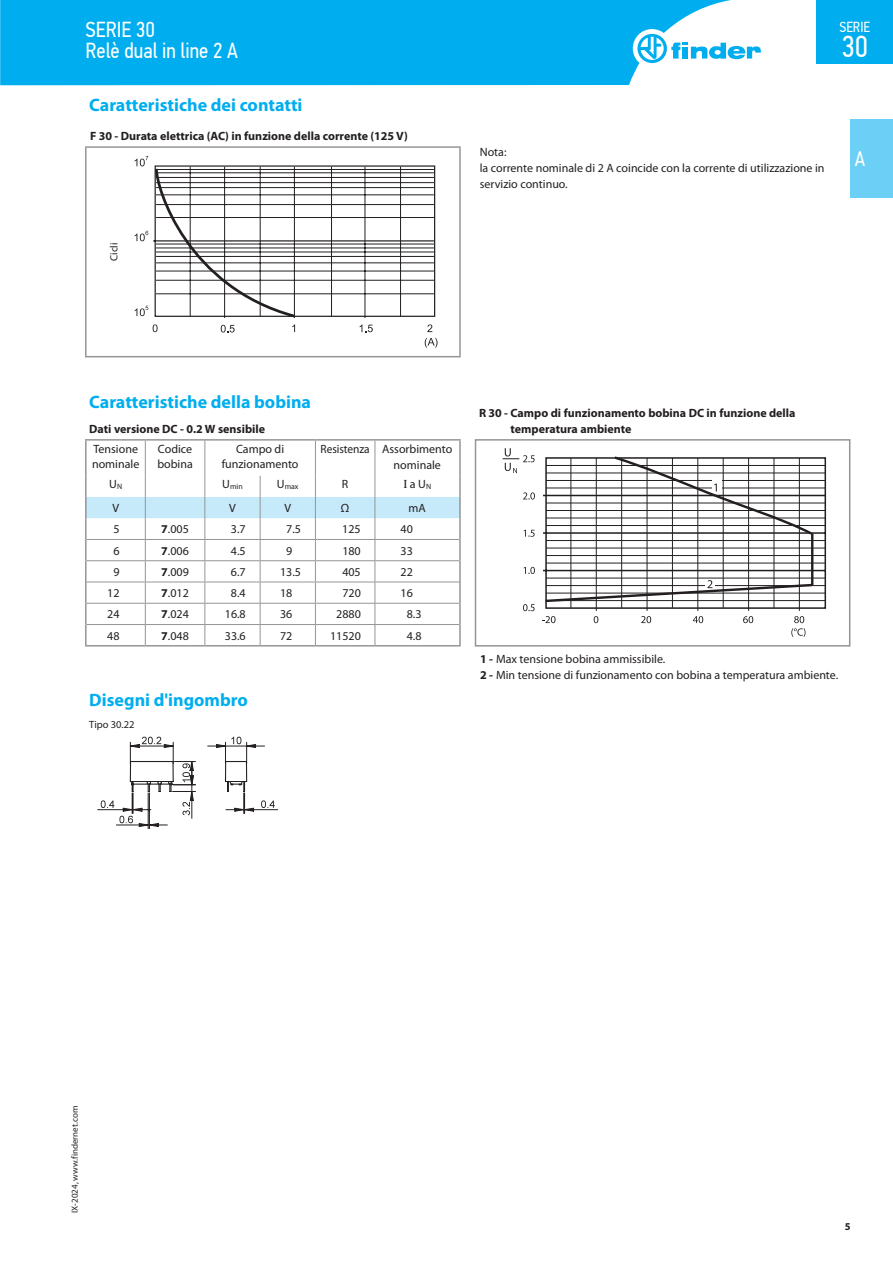
<style>
.page{position:relative;width:893px;height:1263px;background:#fff}
.page>*{position:absolute;margin:0;border:0;box-sizing:border-box;transform-origin:0 0}
.t1{font:30.3px "PF Din Text Cond Pro";color:#fff}
.t2{font:21.75px/21px "PF Din Text Cond Pro";color:#fff}
.t3{font:21px "PF Din Text Cond Pro";color:#fff}
.t4{font:700 18px "Myriad Pro";color:#00aeef}
.t5{font:14.55px "PF Din Text Cond Pro";color:#fff}
.t6{font:12px/16.2px "Myriad Pro";color:#231f20}
.t7{font:700 12px/16.2px "Myriad Pro";color:#231f20}
.t8{font:12px/16.2px "Myriad Pro";color:#231f20;scale:.95 1}
.t9{font:10.5px "Myriad Pro";color:#231f20}
.t10{font:700 10.5px "Myriad Pro";color:#231f20}
.t11{font:9px "Myriad Pro";color:#231f20}
.t12{font:7.8px "Myriad Pro";color:#231f20}
.s1{font-family:"Times"}
.s2{font-weight:700}
</style>
<div class="page">
<div style="left:850px;top:119px;width:43px;height:79px;background:#6bcff6"></div>
<hr style="left:85px;top:146px;width:376px;height:2px;background:#939598">
<hr style="left:85px;top:148px;width:2px;height:208px;background:#939598">
<hr style="left:459px;top:148px;width:2px;height:208px;background:#939598">
<hr style="left:85px;top:356px;width:376px;height:1px;background:#939598">
<svg style="left:425px;top:338px;width:13px;height:10px"></svg>
<svg style="left:135px;top:156px;width:301px;height:176px"></svg>
<hr style="left:85px;top:439px;width:60px;height:2px;background:#939598">
<hr style="left:85px;top:441px;width:2px;height:35px;background:#939598">
<hr style="left:145px;top:439px;width:60px;height:2px;background:#939598">
<hr style="left:205px;top:439px;width:55px;height:2px;background:#939598">
<hr style="left:260px;top:439px;width:55px;height:2px;background:#939598">
<hr style="left:315px;top:439px;width:60px;height:2px;background:#939598">
<hr style="left:375px;top:439px;width:86px;height:2px;background:#939598">
<hr style="left:459px;top:441px;width:2px;height:35px;background:#939598">
<hr style="left:85px;top:476px;width:2px;height:21px;background:#939598">
<hr style="left:459px;top:476px;width:2px;height:21px;background:#939598">
<hr style="left:85px;top:518px;width:2px;height:21px;background:#939598">
<hr style="left:85px;top:539px;width:2px;height:22px;background:#939598">
<hr style="left:85px;top:561px;width:2px;height:21px;background:#939598">
<hr style="left:85px;top:582px;width:2px;height:21px;background:#939598">
<hr style="left:85px;top:603px;width:2px;height:21px;background:#939598">
<hr style="left:85px;top:624px;width:2px;height:21px;background:#939598">
<hr style="left:459px;top:624px;width:2px;height:21px;background:#939598">
<hr style="left:145px;top:441px;width:1px;height:35px;background:#939598">
<hr style="left:204px;top:441px;width:1px;height:35px;background:#939598">
<hr style="left:375px;top:441px;width:1px;height:35px;background:#939598">
<hr style="left:85px;top:497px;width:2px;height:21px;background:#939598">
<hr style="left:459px;top:497px;width:2px;height:21px;background:#939598">
<hr style="left:459px;top:518px;width:2px;height:21px;background:#939598">
<hr style="left:459px;top:539px;width:2px;height:22px;background:#939598">
<hr style="left:459px;top:561px;width:2px;height:21px;background:#939598">
<hr style="left:459px;top:582px;width:2px;height:21px;background:#939598">
<svg style="left:86px;top:476px;width:374px;height:169px"></svg>
<hr style="left:459px;top:603px;width:2px;height:21px;background:#939598">
<hr style="left:85px;top:645px;width:60px;height:1px;background:#939598">
<hr style="left:145px;top:645px;width:60px;height:1px;background:#939598">
<hr style="left:205px;top:645px;width:55px;height:1px;background:#939598">
<hr style="left:260px;top:645px;width:55px;height:1px;background:#939598">
<hr style="left:315px;top:645px;width:60px;height:1px;background:#939598">
<hr style="left:375px;top:645px;width:86px;height:1px;background:#939598">
<hr style="left:315px;top:441px;width:1px;height:35px;background:#939598">
<svg style="left:524px;top:567px;width:11px;height:7px"></svg>
<svg style="left:523px;top:604px;width:12px;height:7px"></svg>
<svg style="left:524px;top:530px;width:11px;height:7px"></svg>
<svg style="left:503px;top:448px;width:32px;height:25px"></svg>
<svg style="left:523px;top:492px;width:12px;height:7px"></svg>
<svg style="left:743px;top:616px;width:10px;height:7px"></svg>
<svg style="left:542px;top:616px;width:14px;height:7px"></svg>
<svg style="left:594px;top:616px;width:4px;height:7px"></svg>
<svg style="left:693px;top:616px;width:10px;height:7px"></svg>
<svg style="left:641px;top:616px;width:10px;height:7px"></svg>
<hr style="left:748px;top:458px;width:1px;height:153px;background:#231f20">
<hr style="left:799px;top:458px;width:1px;height:153px;background:#231f20">
<hr style="left:647px;top:458px;width:1px;height:153px;background:#231f20">
<hr style="left:697px;top:458px;width:1px;height:153px;background:#231f20">
<hr style="left:596px;top:458px;width:1px;height:153px;background:#231f20">
<svg style="left:543px;top:456px;width:283px;height:154px"></svg>
<svg style="left:791px;top:616px;width:14px;height:21px"></svg>
<div style="left:475px;top:439px;width:375px;height:208px;border:2px solid #939598"></div>
<hr style="left:208px;top:746px;width:57px;height:1px;background:#231f20">
<svg style="left:216px;top:737px;width:59px;height:76px"></svg>
<hr style="left:226px;top:809px;width:52px;height:1px;background:#231f20">
<hr style="left:98px;top:809px;width:53px;height:1px;background:#231f20">
<hr style="left:148px;top:793px;width:1px;height:36px;background:#231f20">
<hr style="left:149px;top:793px;width:1px;height:36px;background:#231f20">
<svg style="left:101px;top:737px;width:95px;height:90px"></svg>
<hr style="left:192px;top:767px;width:1px;height:51px;background:#231f20">
<div style="left:0;top:0;width:731px;height:85px;background:#00aeef"></div>
<div style="left:633px;top:29px;width:38px;height:39px;background:#fff;border-radius:50%"></div>
<svg style="left:637px;top:34px;width:124px;height:29px"></svg>
<div style="left:816px;top:0;width:77px;height:64px;background:#00aeef"></div>
<h2 class="t2" style="left:85px;top:19px;width:154px">SERIE 30<br>Relè dual in line 2 A</h2>
<h3 class="t4" style="left:89px;top:93px;width:215px">Caratteristiche dei contatti</h3>
<p class="t7" style="left:90px;top:128px;width:319px">F 30 - Durata elettrica (AC) in funzione della corrente (125 V)</p>
<p class="t9" style="left:108px;top:261px;width:20px;rotate:-90deg">Cicli</p>
<p class="t5" style="left:839px;top:19px;width:32px">SERIE</p>
<h1 class="t1" style="left:841px;top:28px;width:28px">30</h1>
<p class="t6" style="left:480px;top:144px;width:346px">Nota:<br>la corrente nominale di 2 A coincide con la corrente di utilizzazione in servizio continuo.</p>
<h3 class="t3" style="left:855px;top:147px;width:12px">A</h3>
<h3 class="t4" style="left:89px;top:391px;width:223px">Caratteristiche della bobina</h3>
<p class="t7" style="left:89px;top:421px;width:177px">Dati versione DC - 0.2 W sensibile</p>
<p class="t6" style="left:92px;top:441px;width:49px;line-height:15px">Tensione nominale</p>
<p class="t6" style="left:157px;top:441px;width:37px;line-height:15px">Codice bobina</p>
<p class="t6" style="left:222px;top:441px;width:78px;line-height:15px;text-align:center">Campo di funzionamento</p>
<p class="t8" style="left:394px;top:441px;width:63px;text-indent:-73px">Resistenza Assorbimento nominale</p>
<p class="t6" style="left:109px;top:475px;width:14px">U<sub>N</sub></p>
<p class="t12" style="left:222px;top:482px;width:22px"><sup>U</sup>min</p>
<p class="t12" style="left:277px;top:482px;width:23px"><sup>U</sup>max</p>
<p class="t6" style="left:342px;top:475px;width:8px">R</p>
<p class="t6" style="left:403px;top:475px;width:29px"><span class="s1">I</span> a U<sub>N</sub></p>
<p class="t6" style="left:112px;top:500px;width:8px">V</p>
<p class="t6" style="left:229px;top:500px;width:8px">V</p>
<p class="t6" style="left:284px;top:500px;width:8px">V</p>
<p class="t6" style="left:341px;top:500px;width:10px">Ω</p>
<p class="t6" style="left:409px;top:500px;width:19px">mA</p>
<p class="t6" style="left:113px;top:521px;width:8px">5</p>
<p class="t6" style="left:161px;top:521px;width:29px"><span class="s2">7</span>.005</p>
<p class="t6" style="left:231px;top:521px;width:16px">3.7</p>
<p class="t6" style="left:286px;top:521px;width:16px">7.5</p>
<p class="t6" style="left:342px;top:521px;width:20px">125</p>
<p class="t6" style="left:400px;top:521px;width:14px">40</p>
<p class="t6" style="left:113px;top:542px;width:8px">6</p>
<p class="t6" style="left:161px;top:542px;width:29px"><span class="s2">7</span>.006</p>
<p class="t6" style="left:231px;top:542px;width:16px">4.5</p>
<p class="t6" style="left:286px;top:542px;width:8px">9</p>
<p class="t6" style="left:342px;top:542px;width:20px">180</p>
<p class="t6" style="left:400px;top:542px;width:14px">33</p>
<p class="t6" style="left:113px;top:564px;width:8px">9</p>
<p class="t6" style="left:161px;top:564px;width:29px"><span class="s2">7</span>.009</p>
<p class="t6" style="left:231px;top:564px;width:16px">6.7</p>
<p class="t6" style="left:280px;top:564px;width:22px">13.5</p>
<p class="t6" style="left:342px;top:564px;width:20px">405</p>
<p class="t6" style="left:401px;top:564px;width:14px">22</p>
<p class="t6" style="left:107px;top:585px;width:14px">12</p>
<p class="t6" style="left:161px;top:585px;width:29px"><span class="s2">7</span>.012</p>
<p class="t6" style="left:231px;top:585px;width:16px">8.4</p>
<p class="t6" style="left:280px;top:585px;width:14px">18</p>
<p class="t6" style="left:342px;top:585px;width:20px">720</p>
<p class="t6" style="left:401px;top:585px;width:14px">16</p>
<p class="t6" style="left:107px;top:606px;width:14px">24</p>
<p class="t6" style="left:161px;top:606px;width:29px"><span class="s2">7</span>.024</p>
<p class="t6" style="left:225px;top:606px;width:22px">16.8</p>
<p class="t6" style="left:280px;top:606px;width:14px">36</p>
<p class="t6" style="left:336px;top:606px;width:26px">2880</p>
<p class="t6" style="left:407px;top:606px;width:16px">8.3</p>
<p class="t6" style="left:107px;top:627px;width:14px">48</p>
<p class="t6" style="left:161px;top:627px;width:29px"><span class="s2">7</span>.048</p>
<p class="t6" style="left:225px;top:627px;width:22px">33.6</p>
<p class="t6" style="left:280px;top:627px;width:14px">72</p>
<p class="t6" style="left:330px;top:627px;width:32px">11520</p>
<p class="t6" style="left:407px;top:627px;width:16px">4.8</p>
<h3 class="t4" style="left:89px;top:688px;width:160px">Disegni d'ingombro</h3>
<p class="t9" style="left:89px;top:718px;width:47px">Tipo 30.22</p>
<p class="t7" style="left:511px;top:404px;width:286px;text-indent:-32px">R 30 - Campo di funzionamento bobina DC in funzione della temperatura ambiente</p>
<p class="t6" style="left:480px;top:650px;width:360px"><span class="s2">1 -</span> Max tensione bobina ammissibile.<br><span class="s2">2 -</span> Min tensione di funzionamento con bobina a temperatura ambiente.</p>
<p class="t11" style="left:69px;top:1213px;width:108px;rotate:-90deg">IX-2024, www.findernet.com</p>
<p class="t10" style="left:845px;top:1219px;width:7px">5</p>
</div>
